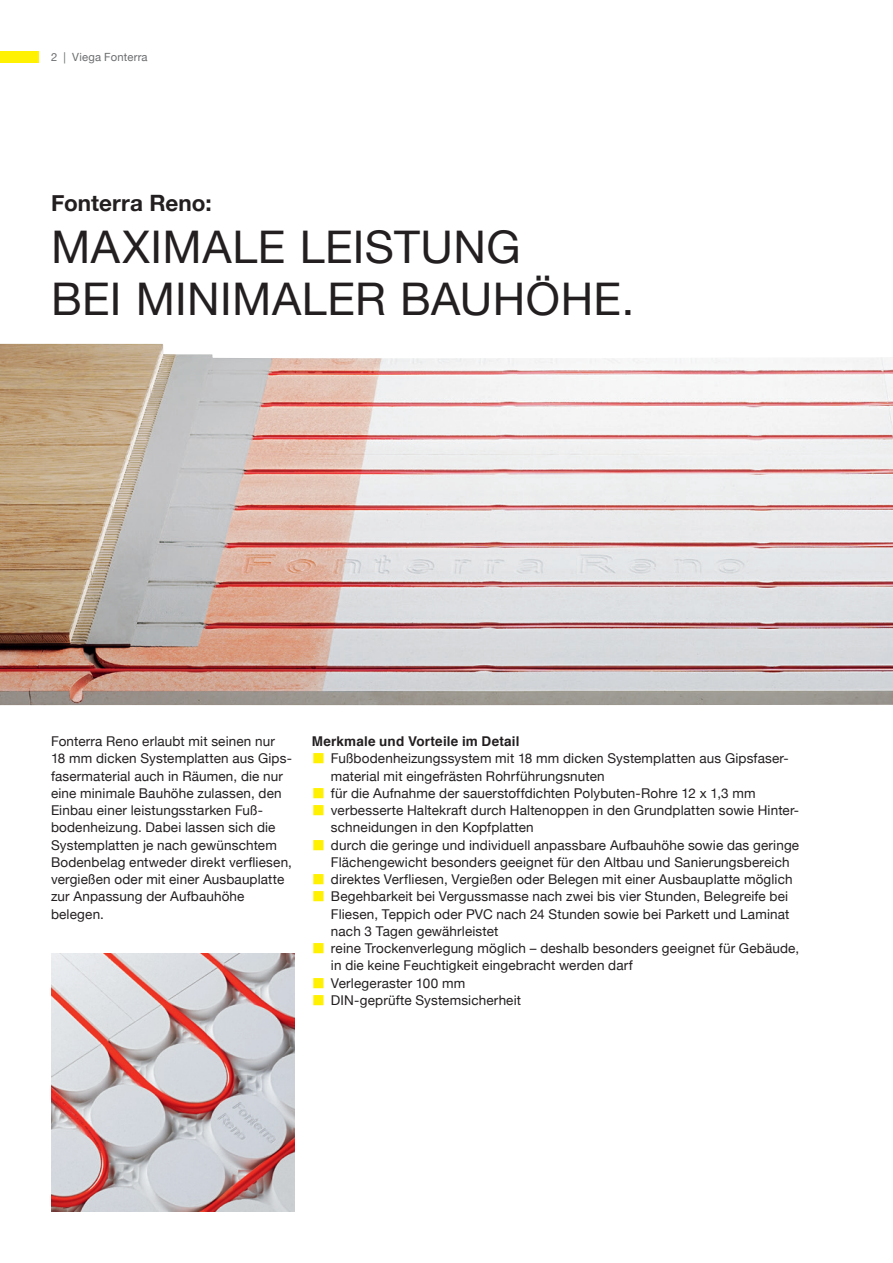
<style>
.page{position:relative;width:893px;height:1263px;background:#fff}
.page>*{position:absolute;margin:0;border:0;box-sizing:border-box;transform-origin:0 0}
.t1{font:45px/51.8px "Helvetica Neue";letter-spacing:.01em;color:#231f20}
.t2{font:700 22.5px "Helvetica Neue";color:#231f20}
.t3{font:13.5px/17.2px "Helvetica Neue";letter-spacing:.01em;color:#231f20}
.t4{font:700 13.5px "Helvetica";letter-spacing:.01em;color:#231f20}
.t5{font:11.25px "Helvetica Neue";letter-spacing:.02em;color:#6c6d70}
.s1{font-family:"ST Heiti SC";font-weight:300;color:#fff101}
</style>
<div class="page">
<img style="left:0;top:344px;width:893px;height:361px">
<img style="left:51px;top:953px;width:244px;height:259px">
<div style="left:0;top:51px;width:38px;height:11px;background:#fff101"></div>
<p class="t5" style="left:51px;top:49px;width:98px">2 | Viega Fonterra</p>
<h2 class="t2" style="left:51px;top:186px;width:162px">Fonterra Reno:</h2>
<h1 class="t1" style="left:51px;top:224px;width:585px">MAXIMALE LEISTUNG<br>BEI MINIMALER BAUHÖHE.</h1>
<p class="t3" style="left:51px;top:733px;width:242px">Fonterra Reno erlaubt mit seinen nur 18 mm dicken Systemplatten aus Gips&shy;fasermaterial auch in Räumen, die nur eine minimale Bauhöhe zulassen, den Einbau einer leistungsstarken Fuß&shy;bodenheizung. Dabei lassen sich die Systemplatten je nach gewünschtem Bodenbelag entweder direkt verfliesen, vergießen oder mit einer Ausbauplatte zur Anpassung der Aufbauhöhe belegen.</p>
<p class="t4" style="left:312px;top:730px;width:209px">Merkmale und Vorteile im Detail</p>
<p class="t3" style="left:331px;top:751px;width:458px;text-indent:-19px"><span class="s1">■</span> Fußbodenheizungssystem mit 18 mm dicken Systemplatten aus Gipsfaser&shy;material mit eingefrästen Rohrführungsnuten</p>
<p class="t3" style="left:312px;top:785px;width:445px"><span class="s1">■</span> für die Aufnahme der sauerstoffdichten Polybuten-Rohre 12 x 1,3 mm</p>
<p class="t3" style="left:331px;top:802px;width:470px;text-indent:-19px"><span class="s1">■</span> verbesserte Haltekraft durch Haltenoppen in den Grundplatten sowie Hinter&shy;schneidungen in den Kopfplatten</p>
<p class="t3" style="left:331px;top:837px;width:470px;text-indent:-19px"><span class="s1">■</span> durch die geringe und individuell anpassbare Aufbauhöhe sowie das geringe<br>Flächengewicht besonders geeignet für den Altbau und Sanierungsbereich</p>
<p class="t3" style="left:312px;top:871px;width:482px"><span class="s1">■</span> direktes Verfliesen, Vergießen oder Belegen mit einer Ausbauplatte möglich</p>
<p class="t3" style="left:331px;top:889px;width:460px;text-align:justify;text-indent:-19px"><span class="s1">■</span> Begehbarkeit bei Vergussmasse nach zwei bis vier Stunden, Belegreife bei Fliesen, -Teppich oder PVC nach 24 Stunden sowie bei Parkett und Laminat nach 3 Tagen gewährleistet</p>
<p class="t3" style="left:331px;top:940px;width:470px;text-indent:-19px"><span class="s1">■</span> reine Trockenverlegung möglich – deshalb besonders geeignet für Gebäude, in die keine Feuchtigkeit eingebracht werden darf</p>
<p class="t3" style="left:312px;top:975px;width:155px"><span class="s1">■</span> Verlegeraster 100 mm</p>
<p class="t3" style="left:312px;top:992px;width:211px"><span class="s1">■</span> DIN-geprüfte Systemsicherheit</p>
</div>
